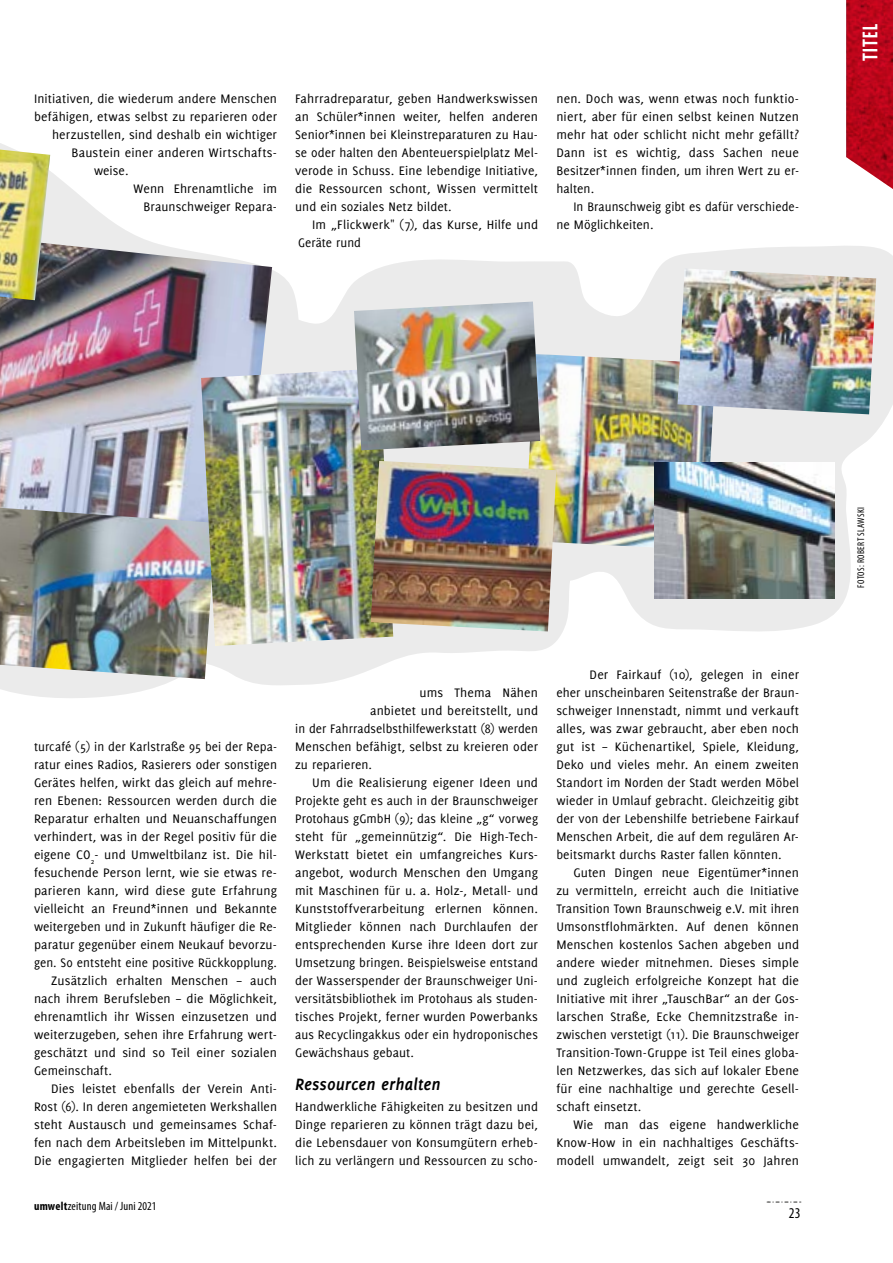
<style>
.page{position:relative;width:893px;height:1263px;background:#fff}
.page>*{position:absolute;margin:0;border:0;box-sizing:border-box;transform-origin:0 0}
.t1{font:700 21px "Yanone Kaffeesatz";letter-spacing:.06em;color:#fff}
.t2{font:italic 700 18px "Delicious";color:#000}
.t3{font:condensed 15px "Myriad Pro";color:#000}
.t4{font:13.5px/18px "Delicious";letter-spacing:.01em;color:#000;text-align:justify}
.t5{font:condensed 12px "Myriad Pro";letter-spacing:.015em;color:#000}
.t6{font:condensed 9.75px "Myriad Pro";letter-spacing:.045em;color:#000}
.s1{font-weight:700}
</style>
<div class="page">
<svg style="left:767px;top:1201px;width:34px;height:2px"></svg>
<svg style="left:0;top:143px;width:893px;height:555px"></svg>
<img style="left:0;top:238px;width:272px;height:270px">
<img style="left:0;top:508px;width:216px;height:171px">
<img style="left:0;top:150px;width:50px;height:150px">
<img style="left:525px;top:354px;width:190px;height:196px">
<img style="left:201px;top:369px;width:192px;height:277px">
<img style="left:354px;top:302px;width:186px;height:148px">
<img style="left:371px;top:461px;width:185px;height:170px">
<img style="left:677px;top:268px;width:199px;height:146px">
<img style="left:655px;top:463px;width:179px;height:136px">
<img style="left:846px;top:0;width:47px;height:198px">
<p class="t4" style="left:34px;top:89px;width:244px">Initiativen, die wiederum andere Menschen</p>
<p class="t4" style="left:34px;top:107px;width:245px">befähigen, etwas selbst zu reparieren oder</p>
<p class="t4" style="left:52px;top:125px;width:226px">herzustellen, sind deshalb ein wichtiger</p>
<p class="t4" style="left:72px;top:143px;width:207px">Baustein einer anderen Wirtschafts-</p>
<p class="t4" style="left:94px;top:161px;width:36px">weise.</p>
<p class="t4" style="left:134px;top:179px;width:145px">Wenn Ehrenamtliche im</p>
<p class="t4" style="left:144px;top:197px;width:135px">Braunschweiger Repara-</p>
<p class="t4" style="left:295px;top:89px;width:244px">Fahrradreparatur, geben Handwerkswissen an Schüler*innen weiter, helfen anderen Senior*innen bei Kleinstreparaturen zu Hau&shy;se oder halten den Abenteuerspielplatz Mel&shy;verode in Schuss. Eine lebendige Initiative, die Ressourcen schont, Wissen vermittelt und ein soziales Netz bildet.</p>
<p class="t4" style="left:298px;top:215px;width:242px;text-indent:14px">Im „Flickwerk" (7), das Kurse, Hilfe und<br>Geräte rund</p>
<p class="t4" style="left:556px;top:89px;width:244px">nen. Doch was, wenn etwas noch funktio&shy;niert, aber für einen selbst keinen Nutzen mehr hat oder schlicht nicht mehr gefällt?<br>Dann ist es wichtig, dass Sachen neue Besitzer*innen finden, um ihren Wert zu er&shy;halten.</p>
<p class="t4" style="left:556px;top:197px;width:244px;text-indent:17px">In Braunschweig gibt es dafür verschiede&shy;ne Möglichkeiten.</p>
<h1 class="t1" style="left:857px;top:61px;width:39px;rotate:-90deg">TITEL</h1>
<p class="t4" style="left:34px;top:737px;width:244px">turcafé (5) in der Karlstraße 95 bei der Repa-</p>
<p class="t4" style="left:34px;top:755px;width:245px">ratur eines Radios, Rasierers oder sonstigen</p>
<p class="t4" style="left:34px;top:773px;width:245px">Gerätes helfen, wirkt das gleich auf mehre-</p>
<p class="t4" style="left:34px;top:791px;width:244px">ren Ebenen: Ressourcen werden durch die</p>
<p class="t4" style="left:34px;top:809px;width:244px">Reparatur erhalten und Neuanschaffungen</p>
<p class="t4" style="left:34px;top:827px;width:244px">verhindert, was in der Regel positiv für die</p>
<p class="t4" style="left:34px;top:845px;width:245px">eigene CO<sub>2</sub>- und Umweltbilanz ist. Die hil-</p>
<p class="t4" style="left:34px;top:863px;width:245px">fesuchende Person lernt, wie sie etwas re-</p>
<p class="t4" style="left:34px;top:881px;width:244px">parieren kann, wird diese gute Erfahrung</p>
<p class="t4" style="left:34px;top:899px;width:244px">vielleicht an Freund*innen und Bekannte</p>
<p class="t4" style="left:34px;top:917px;width:245px">weitergeben und in Zukunft häufiger die Re-</p>
<p class="t4" style="left:34px;top:935px;width:245px">paratur gegenüber einem Neukauf bevorzu-</p>
<p class="t4" style="left:34px;top:953px;width:245px">gen. So entsteht eine positive Rückkopplung.</p>
<p class="t4" style="left:51px;top:971px;width:227px">Zusätzlich erhalten Menschen – auch</p>
<p class="t4" style="left:34px;top:989px;width:245px">nach ihrem Berufsleben – die Möglichkeit,</p>
<p class="t4" style="left:34px;top:1007px;width:244px">ehrenamtlich ihr Wissen einzusetzen und</p>
<p class="t4" style="left:34px;top:1025px;width:244px">weiterzugeben, sehen ihre Erfahrung wert-</p>
<p class="t4" style="left:34px;top:1043px;width:245px">geschätzt und sind so Teil einer sozialen</p>
<p class="t4" style="left:34px;top:1061px;width:80px">Gemeinschaft.</p>
<p class="t4" style="left:51px;top:1079px;width:227px">Dies leistet ebenfalls der Verein Anti-</p>
<p class="t4" style="left:34px;top:1097px;width:245px">Rost (6). In deren angemieteten Werkshallen</p>
<p class="t4" style="left:34px;top:1115px;width:245px">steht Austausch und gemeinsames Schaf-</p>
<p class="t4" style="left:34px;top:1133px;width:245px">fen nach dem Arbeitsleben im Mittelpunkt.</p>
<p class="t4" style="left:34px;top:1151px;width:244px">Die engagierten Mitglieder helfen bei der</p>
<p class="t5" style="left:34px;top:1199px;width:124px"><span class="s1">umwelt</span>zeitung Mai / Juni 2021</p>
<p class="t4" style="left:420px;top:683px;width:120px">ums Thema Nähen</p>
<p class="t4" style="left:370px;top:701px;width:169px">anbietet und bereitstellt, und</p>
<p class="t4" style="left:295px;top:719px;width:244px">in der Fahrradselbsthilfewerkstatt (8) werden</p>
<p class="t4" style="left:295px;top:737px;width:244px">Menschen befähigt, selbst zu kreieren oder</p>
<p class="t4" style="left:295px;top:755px;width:78px">zu reparieren.</p>
<p class="t4" style="left:312px;top:773px;width:227px">Um die Realisierung eigener Ideen und</p>
<p class="t4" style="left:295px;top:791px;width:244px">Projekte geht es auch in der Braunschweiger</p>
<p class="t4" style="left:295px;top:809px;width:244px">Protohaus gGmbH (9); das kleine „g“ vorweg</p>
<p class="t4" style="left:295px;top:827px;width:244px">steht für „gemeinnützig“. Die High-Tech-</p>
<p class="t4" style="left:295px;top:845px;width:244px">Werkstatt bietet ein umfangreiches Kurs-</p>
<p class="t4" style="left:295px;top:863px;width:244px">angebot, wodurch Menschen den Umgang</p>
<p class="t4" style="left:295px;top:881px;width:244px">mit Maschinen für u. a. Holz-, Metall- und</p>
<p class="t4" style="left:295px;top:899px;width:244px">Kunststoffverarbeitung erlernen können.</p>
<p class="t4" style="left:295px;top:917px;width:244px">Mitglieder können nach Durchlaufen der</p>
<p class="t4" style="left:295px;top:935px;width:244px">entsprechenden Kurse ihre Ideen dort zur</p>
<p class="t4" style="left:295px;top:953px;width:244px">Umsetzung bringen. Beispielsweise entstand</p>
<p class="t4" style="left:295px;top:971px;width:244px">der Wasserspender der Braunschweiger Uni-</p>
<p class="t4" style="left:295px;top:989px;width:244px">versitätsbibliothek im Protohaus als studen-</p>
<p class="t4" style="left:295px;top:1007px;width:244px">tisches Projekt, ferner wurden Powerbanks</p>
<p class="t4" style="left:295px;top:1025px;width:244px">aus Recyclingakkus oder ein hydroponisches</p>
<p class="t4" style="left:295px;top:1043px;width:120px">Gewächshaus gebaut.</p>
<h2 class="t2" style="left:295px;top:1074px;width:147px">Ressourcen erhalten</h2>
<p class="t4" style="left:295px;top:1097px;width:244px">Handwerkliche Fähigkeiten zu besitzen und Dinge reparieren zu können trägt dazu bei, die Lebensdauer von Konsumgütern erheb&shy;lich zu verlängern und Ressourcen zu scho-</p>
<p class="t4" style="left:556px;top:665px;width:244px;text-indent:33px">Der Fairkauf (10), gelegen in einer eher unscheinbaren Seitenstraße der Braun&shy;schweiger Innenstadt, nimmt und verkauft alles, was zwar gebraucht, aber eben noch gut ist – Küchenartikel, Spiele, Kleidung, Deko und vieles mehr. An einem zweiten Standort im Norden der Stadt werden Möbel wieder in Umlauf gebracht. Gleichzeitig gibt der von der Lebenshilfe betriebene Fairkauf Menschen Arbeit, die auf dem regulären Ar&shy;beitsmarkt durchs Raster fallen könnten.</p>
<p class="t4" style="left:556px;top:863px;width:244px;text-indent:17px">Guten Dingen neue Eigentümer*innen zu vermitteln, erreicht auch die Initiative Transition Town Braunschweig e.V. mit ihren Umsonstflohmärkten. Auf denen können Menschen kostenlos Sachen abgeben und andere wieder mitnehmen. Dieses simple und zugleich erfolgreiche Konzept hat die Initiative mit ihrer „TauschBar“ an der Gos&shy;larschen Straße, Ecke Chemnitzstraße in&shy;zwischen verstetigt (11). Die Braunschweiger Transition-Town-Gruppe ist Teil eines globa&shy;len Netzwerkes, das sich auf lokaler Ebene für eine nachhaltige und gerechte Gesell&shy;schaft einsetzt.</p>
<p class="t4" style="left:556px;top:1115px;width:244px;text-indent:17px">Wie man das eigene handwerkliche Know-How in ein nachhaltiges Geschäfts&shy;modell umwandelt, zeigt seit 30 Jahren</p>
<p class="t3" style="left:789px;top:1204px;width:13px">23</p>
<p class="t6" style="left:855px;top:588px;width:83px;rotate:-90deg">FOTOS: ROBERT SLAWSKI</p>
</div>
